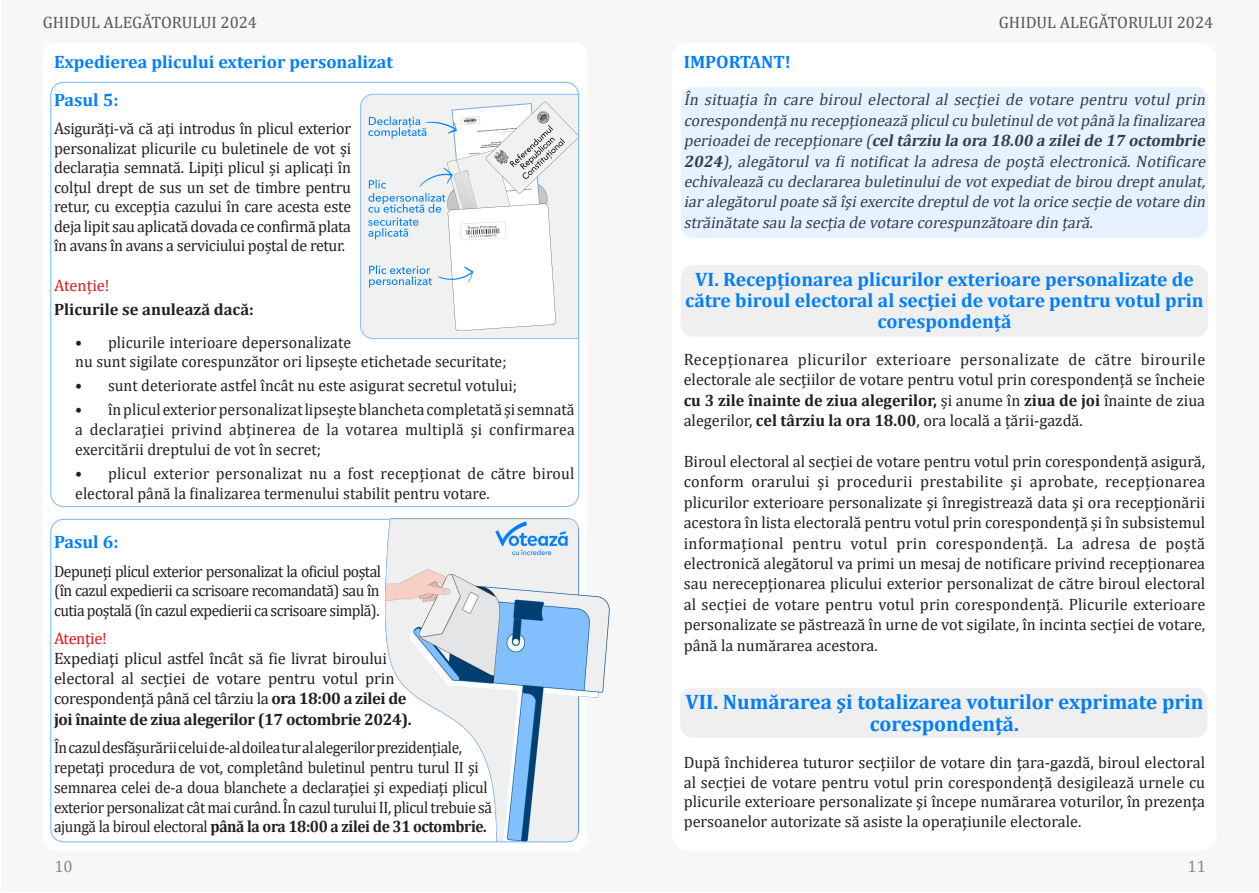
<style>
.page{position:relative;width:1259px;height:893px;background:#fff}
.page>*{position:absolute;margin:0;border:0;box-sizing:border-box;transform-origin:0 0}
.HEADING{font:700 21px/21.8px "Cambria";color:#007eff;text-align:center}
.HEADING-2{font:700 19.5px/21px "Cambria";color:#007eff;text-align:center}
.SUBHEADING{font:700 18px "Cambria";color:#007eff}
.t1{font:16.5px/20.4px "Cambria";letter-spacing:-.01em;color:#231f20;text-align:justify}
.t2{font:italic 16.5px/20.4px "Cambria";color:#231f20}
.t3{font:16.5px/19.8px "Cambria";letter-spacing:-.01em;color:#231f20;scale:.96 1}
.t4{font:16.5px/19.8px "Cambria";letter-spacing:-.01em;color:#231f20;scale:.94 1}
.t5{font:16.5px/19.8px "Cambria";letter-spacing:-.01em;color:#231f20;text-align:justify;scale:.95 1}
.t6{font:16.5px "Cambria";color:#54575a}
.t7{font:700 16.5px "Cambria";color:#231f20}
.t8{font:16.5px "Cambria";color:#e1171a}
.t9{font:16.5px "Cambria";letter-spacing:-.02em;color:#e1171a}
.s1{font-weight:700}
</style>
<div class="page">
<div style="left:1px;top:1px;width:1257px;height:891px;background:#f7f7f7"></div>
<div style="left:43px;top:43px;width:544px;height:807px;background:#fff;border-radius:13px"></div>
<div style="left:672px;top:43px;width:544px;height:807px;background:#fff;border-radius:17px"></div>
<div style="left:680px;top:688px;width:527px;height:50px;background:#efefef;border-radius:13px"></div>
<div style="left:681px;top:265px;width:527px;height:72px;background:#efefef;border-radius:13px"></div>
<img style="left:372px;top:499px;width:238px;height:343px">
<div style="left:681px;top:87px;width:527px;height:151px;background:#e6f2ff;border-radius:13px"></div>
<svg style="left:360px;top:94px;width:217px;height:245px"></svg>
<p class="t6" style="left:43px;top:13px;width:216px">GHIDUL ALEGĂTORULUI 2024</p>
<p class="t6" style="left:999px;top:13px;width:216px">GHIDUL ALEGĂTORULUI 2024</p>
<p class="SUBHEADING" style="left:54px;top:49px;width:340px">Expedierea plicului exterior personalizat</p>
<p class="SUBHEADING" style="left:54px;top:87px;width:66px">Pasul 5:</p>
<p class="t1" style="left:54px;top:119px;width:299px;line-height:19.5px">Asigurăți-vă că ați introdus în plicul exterior personalizat plicurile cu buletinele de vot și declarația semnată. Lipiți plicul și aplicați în colțul drept de sus un set de timbre pentru retur, cu excepția cazului în care acesta este deja lipit sau aplicată dovada ce confirmă plata în avans în avans a serviciului poștal de retur.</p>
<p class="t8" style="left:54px;top:276px;width:57px">Atenție!</p>
<p class="t7" style="left:54px;top:298px;width:201px">Plicurile se anulează dacă:</p>
<p class="t3" style="left:75px;top:332px;width:451px">• plicurile interioare depersonalizate<br>nu sunt sigilate corespunzător ori lipsește etichetade securitate;</p>
<p class="t3" style="left:75px;top:376px;width:462px">• sunt deteriorate astfel încât nu este asigurat secretul votului;</p>
<p class="t3" style="left:75px;top:400px;width:522px;text-align:justify">• în plicul exterior personalizat lipsește blancheta completată și semnată a declaraţiei privind abținerea de la votarea multiplă și confirmarea exercitării dreptului de vot în secret;</p>
<p class="t3" style="left:75px;top:463px;width:521px">• plicul exterior personalizat nu a fost recepționat de către biroul electoral până la finalizarea termenului stabilit pentru votare.</p>
<p class="SUBHEADING" style="left:54px;top:529px;width:66px">Pasul 6:</p>
<p class="t5" style="left:54px;top:561px;width:346px">Depuneţi plicul exterior personalizat la oficiul poștal (în cazul expedierii ca scrisoare recomandată) sau în cutia poștală (în cazul expedierii ca scrisoare simplă).</p>
<p class="t9" style="left:54px;top:629px;width:54px">Atenție!</p>
<p class="t1" style="left:54px;top:648px;width:359px;text-align:left">Expediaţi plicul astfel încât să fie livrat biroului electoral al secției de votare pentru votul prin corespondență până cel târziu la <span class="s1">ora 18:00 a zilei de joi înainte de ziua alegerilor (17 octombrie 2024).</span></p>
<p class="t4" style="left:54px;top:738px;width:467px">În cazul desfășurării celui de-al doilea tur al alegerilor prezidențiale, repetaţi procedura de vot, completând buletinul pentru turul II şi semnarea celei de-a doua blanchete a declaraţiei şi expediaţi plicul exterior personalizat cât mai curând. În cazul turului II, plicul trebuie să ajungă la biroul electoral <span class="s1">până la ora 18:00 a zilei de 31 octombrie.</span></p>
<p class="SUBHEADING" style="left:684px;top:49px;width:109px">IMPORTANT!</p>
<p class="t2" style="left:684px;top:90px;width:539px">Însituațiaîncarebiroulelectoralalsecțieidevotarepentruvotulprin corespondențănurecepționeazăpliculcubuletinuldevotpânălafinalizarea perioadeiderecepționare(<span class="s1">celtârziu la ora 18.00 a zileide 17 octombrie 2 024</span>),alegătorulvafinotificatlaadresadepoştăelectronică.Notificare echivaleazăcudeclarareabuletinuluidevotexpediatdebiroudreptanulat, iaralegătorulpoatesăîşiexercitedreptuldevotlaoricesecțiedevotaredin străinătatesaulasecțiadevotarecorespunzătoaredințară.</p>
<p class="HEADING-2" style="left:685px;top:268px;width:520px">VI. Recepționarea plicurilor exterioare personalizate de către biroul electoral al secţiei de votare pentru votul prin corespondență</p>
<p class="t1" style="left:684px;top:349px;width:523px">Recepționarea plicurilor exterioare personalizate de către birourile electorale ale secțiilor de votare pentru votul prin corespondență se încheie <span class="s1">cu 3 zile înainte de ziua alegerilor,</span> și anume în <span class="s1">ziua de joi</span> înainte de ziua alegerilor, <span class="s1">cel târziu la ora 18.00</span>, ora locală a țării-gazdă.</p>
<p class="t1" style="left:684px;top:451px;width:523px">Biroul electoral al secției de votare pentru votul prin corespondență asigură, conform orarului și procedurii prestabilite și aprobate, recepționarea plicurilor exterioare personalizate şi înregistrează data şi ora recepţionării acestora în lista electorală pentru votul prin corespondenţă și în subsistemul informațional pentru votul prin corespondență. La adresa de poștă electronică alegătorul va primi un mesaj de notificare privind recepționarea sau nerecepţionarea plicului exterior personalizat de către biroul electoral al secției de votare pentru votul prin corespondență. Plicurile exterioare personalizate se păstrează în urne de vot sigilate, în incinta secției de votare, până la numărarea acestora.</p>
<p class="HEADING" style="left:685px;top:690px;width:520px">VII. Numărarea şi totalizarea voturilor exprimate prin corespondență.</p>
<p class="t1" style="left:684px;top:752px;width:523px;line-height:19.8px">După închiderea tuturor secțiilor de votare din ţara-gazdă, biroul electoral al secției de votare pentru votul prin corespondență desigilează urnele cu plicurile exterioare personalizate şi începe numărarea voturilor, în prezenţa persoanelor autorizate să asiste la operaţiunile electorale.</p>
<p class="t1" style="left:54px;top:856px;width:20px">10</p>
<p class="t1" style="left:1187px;top:856px;width:20px">11</p>
</div>
